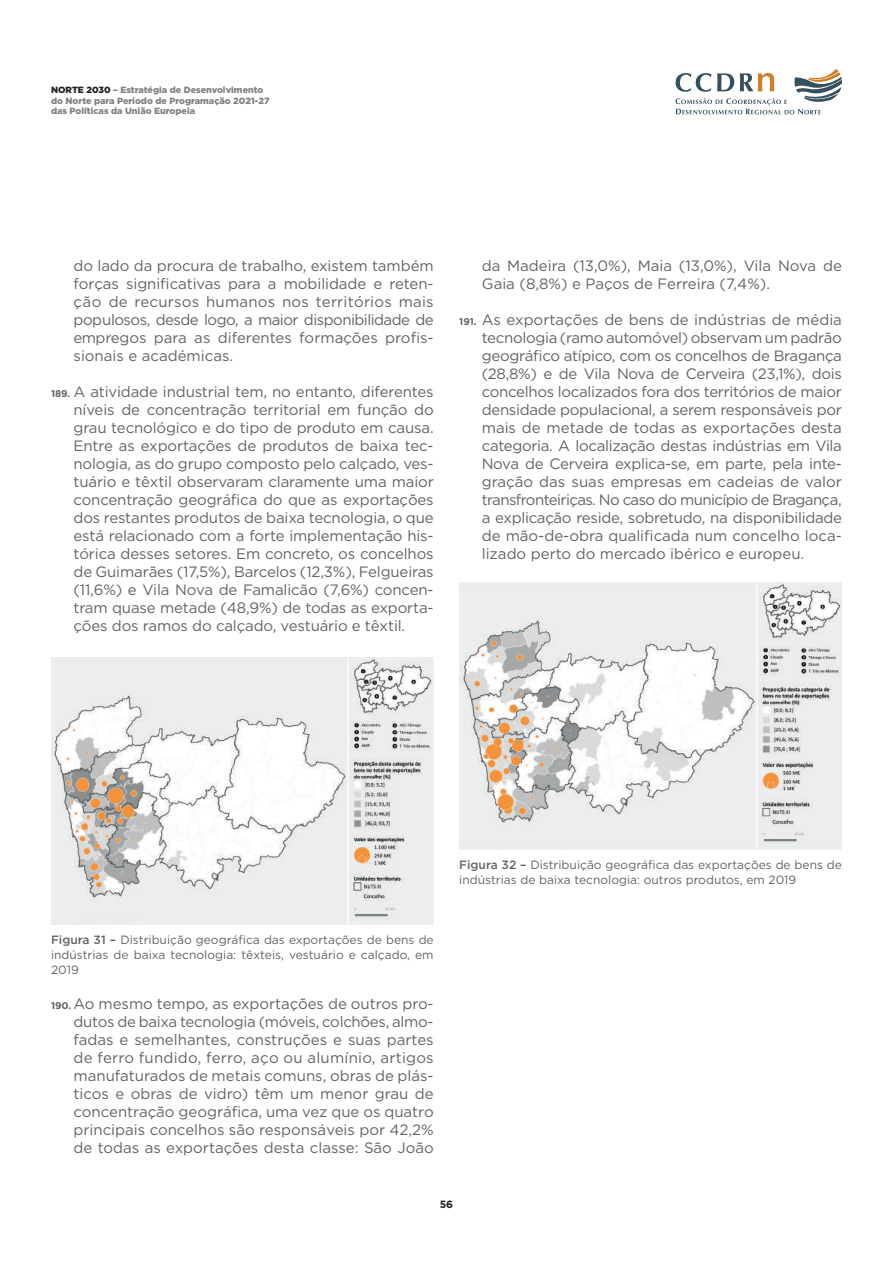
<style>
.page{position:relative;width:893px;height:1263px;background:#fff}
.page>*{position:absolute;margin:0;border:0;box-sizing:border-box;transform-origin:0 0}
.t1{font:15px/18px "Gotham";color:#636366;text-align:justify}
.t2{font:12px/15px "Gotham";color:#636366;text-align:justify}
.t3{font:700 10.5px "Gotham";color:#231f20}
.t4{font:900 9px/10.5px "Gotham";color:#808285}
.s1{color:#231f20}
.s2{font-weight:700;font-size:9.75px}
.s3{font-weight:500}
</style>
<div class="page">
<svg style="left:675px;top:69px;width:167px;height:45px"></svg>
<img style="left:51px;top:657px;width:383px;height:267px">
<img style="left:459px;top:582px;width:383px;height:267px">
<p class="t4" style="left:51px;top:85px;width:220px"><span class="s1">NORTE 2030</span> – Estratégia de Desenvolvimento do Norte para Período de Programação 2021-27 das Políticas da União Europeia</p>
<p class="t1" style="left:74px;top:256px;width:362px">do lado da procura de trabalho, existem também forças significativas para a mobilidade e reten&shy;ção de recursos humanos nos territórios mais populosos, desde logo, a maior disponibilidade de empregos para as diferentes formações profis&shy;sionais e académicas.</p>
<p class="t1" style="left:74px;top:382px;width:362px;text-indent:-22px"><span class="s2">189.</span> A atividade industrial tem, no entanto, diferentes níveis de concentração territorial em função do grau tecnológico e do tipo de produto em causa.<br>Entre as exportações de produtos de baixa tec&shy;nologia, as do grupo composto pelo calçado, ves&shy;tuário e têxtil observaram claramente uma maior concentração geográfica do que as exportações dos restantes produtos de baixa tecnologia, o que está relacionado com a forte implementação his&shy;tórica desses setores. Em concreto, os concelhos de Guimarães (17,5%), Barcelos (12,3%), Felgueiras (11,6%) e Vila Nova de Famalicão (7,6%) concen&shy;tram quase metade (48,9%) de todas as exporta&shy;ções dos ramos do calçado, vestuário e têxtil.</p>
<p class="t1" style="left:482px;top:256px;width:362px">da Madeira (13,0%), Maia (13,0%), Vila Nova de<br>Gaia (8,8%) e Paços de Ferreira (7,4%).</p>
<p class="t1" style="left:482px;top:310px;width:362px;text-indent:-22px"><span class="s2">191.</span> As exportações de bens de indústrias de média tecnologia (ramo automóvel) observam um padrão geográfico atípico, com os concelhos de Bragança (28,8%) e de Vila Nova de Cerveira (23,1%), dois concelhos localizados fora dos territórios de maior densidade populacional, a serem responsáveis por mais de metade de todas as exportações desta categoria. A localização destas indústrias em Vila Nova de Cerveira explica-se, em parte, pela inte&shy;gração das suas empresas em cadeias de valor transfronteiriças. No caso do município de Bragança, a explicação reside, sobretudo, na disponibilidade de mão-de-obra qualificada num concelho loca&shy;lizado perto do mercado ibérico e europeu.</p>
<p class="t2" style="left:51px;top:932px;width:384px"><span class="s3">Figura 31 –</span> Distribuição geográfica das exportações de bens de indústrias de baixa tecnologia: têxteis, vestuário e calçado, em 2019</p>
<p class="t1" style="left:74px;top:994px;width:362px;text-align:left;text-indent:-22px"><span class="s2">190.</span> Ao mesmo tempo, as exportações de outros pro&shy;dutos de baixa tecnologia (móveis, colchões, almo&shy;fadas e semelhantes, construções e suas partes de ferro fundido, ferro, aço ou alumínio, artigos manufaturados de metais comuns, obras de plás&shy;ticos e obras de vidro) têm um menor grau de concentração geográfica, uma vez que os quatro principais concelhos são responsáveis por 42,2% de todas as exportações desta classe: São João</p>
<p class="t2" style="left:459px;top:857px;width:384px"><span class="s3">Figura 32 –</span> Distribuição geográfica das exportações de bens de indústrias de baixa tecnologia: outros produtos, em 2019</p>
<p class="t3" style="left:440px;top:1198px;width:15px">56</p>
</div>
